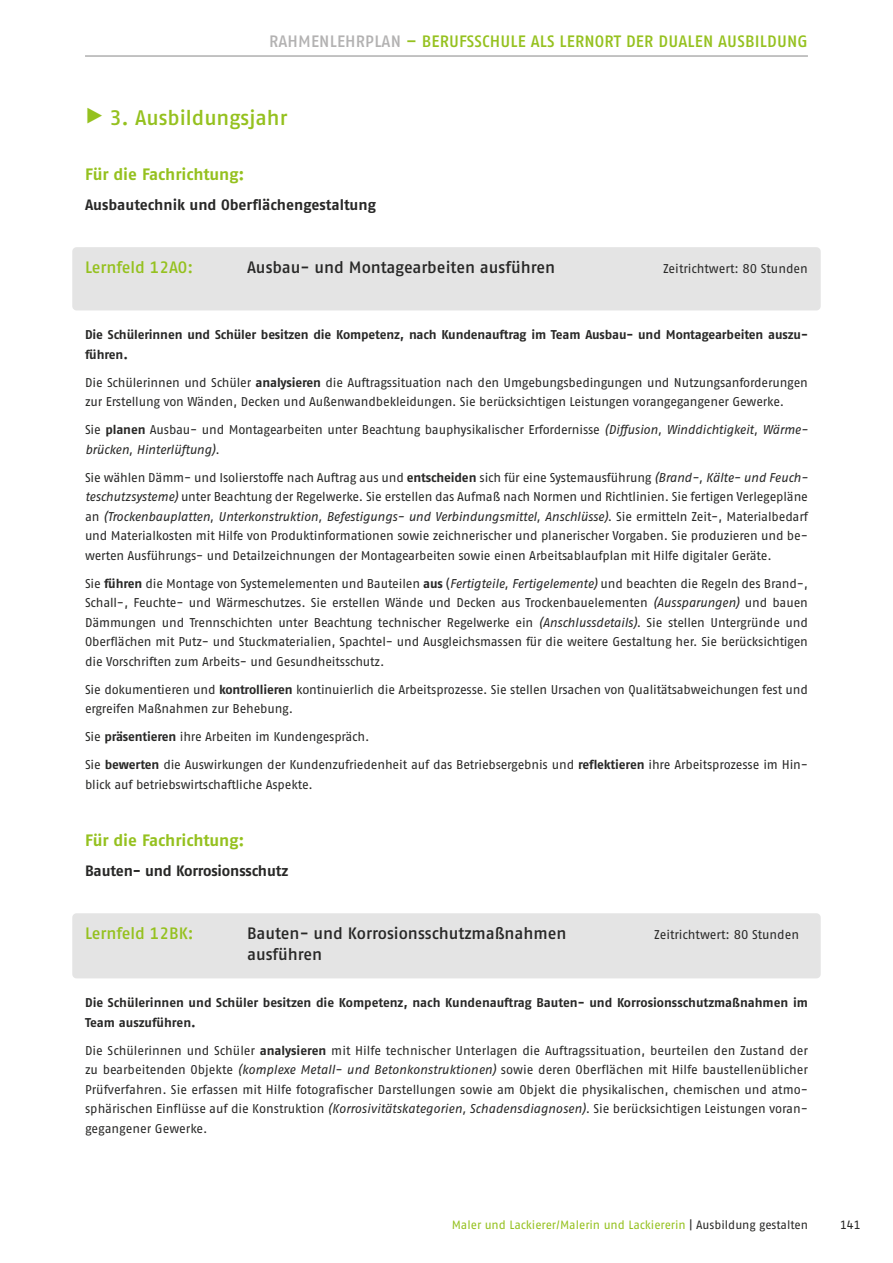
<style>
.page{position:relative;width:893px;height:1263px;background:#fff}
.page>*{position:absolute;margin:0;border:0;box-sizing:border-box;transform-origin:0 0}
.id8158{font:500 21px "Fago Pro";color:#95c11f}
.id2456{font:500 16.5px "Fago Pro";letter-spacing:.01em;color:#95c11f}
.id2456-2{font:500 16.5px/21px "Fago Pro";letter-spacing:-.005em;color:#282827}
.id241{font:700 16.5px "Fago Pro";letter-spacing:-.005em;color:#95c11f}
.id285{font:500 16.5px "Fago Pro";letter-spacing:-.005em;color:#282827}
.id285-2{font:500 16.5px "Fago Pro";letter-spacing:-.005em;color:#95c11f}
.id246{font:700 15px "Fago Pro";letter-spacing:-.005em;color:#282827}
.id286{font:12.75px/19.5px "Fago Pro";letter-spacing:-.01em;color:#282827}
.id286-2{font:700 12.75px/19.5px "Fago Pro";letter-spacing:-.01em;color:#282827}
.id285-3{font:12.75px "Fago Pro";letter-spacing:-.005em;color:#282827}
.id2456-3{font:12.75px "Fago Pro";letter-spacing:-.005em;color:#282827}
.t1{font:12px "Fago Pro";letter-spacing:-.005em;color:#95c11f}
.t2{font:12px "Fago Pro";color:#282827}
.s1{color:#b3b2b2}
.s2{font-size:28.5px}
.s3{font-weight:700}
.s4{font-style:italic}
.s5{color:#282827}
</style>
<div class="page">
<hr style="left:85px;top:56px;width:723px;height:1px;background:#878787">
<div style="left:72px;top:247px;width:749px;height:63px;background:#e4e4e4;border-radius:4px"></div>
<div style="left:72px;top:913px;width:749px;height:65px;background:#e4e4e4;border-radius:4px"></div>
<p class="id2456" style="left:269px;top:31px;width:540px"><span class="s1">RAHMENLEHRPLAN</span> – BERUFSSCHULE ALS LERNORT DER DUALEN AUSBILDUNG</p>
<p class="id8158" style="left:85px;top:105px;width:204px"><span class="s2">▶</span> 3. Ausbildungsjahr</p>
<h3 class="id241" style="left:85px;top:164px;width:161px">Für die Fachrichtung:</h3>
<h4 class="id246" style="left:85px;top:195px;width:292px">Ausbautechnik und Oberflächengestaltung</h4>
<p class="id285-2" style="left:85px;top:257px;width:110px">Lernfeld 12AO:</p>
<p class="id285" style="left:247px;top:257px;width:310px">Ausbau- und Montagearbeiten ausführen</p>
<p class="id285-3" style="left:663px;top:261px;width:146px">Zeitrichtwert: 80 Stunden</p>
<p class="id286-2" style="left:85px;top:325px;width:724px">Die Schülerinnen und Schüler besitzen die Kompetenz, nach Kundenauftrag im Team Ausbau- und Montagearbeiten auszu&shy;führen.</p>
<p class="id286" style="left:85px;top:373px;width:724px">Die Schülerinnen und Schüler <span class="s3">analysieren</span> die Auftragssituation nach den Umgebungsbedingungen und Nutzungsanforderungen zur Erstellung von Wänden, Decken und Außenwandbekleidungen. Sie berücksichtigen Leistungen vorangegangener Gewerke.</p>
<p class="id286" style="left:85px;top:420px;width:724px">Sie <span class="s3">planen</span> Ausbau- und Montagearbeiten unter Beachtung bauphysikalischer Erfordernisse <span class="s4">(Diffusion, Winddichtigkeit, Wärme&shy;brücken, Hinterlüftung)</span>.</p>
<p class="id286" style="left:85px;top:468px;width:724px;text-align:justify">Sie wählen Dämm- und Isolierstoffe nach Auftrag aus und <span class="s3">entscheiden</span> sich für eine Systemausführung <span class="s4">(Brand-, Kälte- und Feuch&shy;teschutzsysteme)</span> unter Beachtung der Regelwerke. Sie erstellen das Aufmaß nach Normen und Richtlinien. Sie fertigen Verlegepläne an <span class="s4">(Trockenbauplatten, Unterkonstruktion, Befestigungs- und Verbindungsmittel, Anschlüsse)</span>. Sie ermitteln Zeit-, Materialbedarf und Materialkosten mit Hilfe von Produktinformationen sowie zeichnerischer und planerischer Vorgaben. Sie produzieren und be&shy;werten Ausführungs- und Detailzeichnungen der Montagearbeiten sowie einen Arbeitsablaufplan mit Hilfe digitaler Geräte.</p>
<p class="id286" style="left:85px;top:574px;width:724px;text-align:justify">Sie <span class="s3">führen</span> die Montage von Systemelementen und Bauteilen <span class="s3">aus</span> (<span class="s4">Fertigteile, Fertigelemente)</span> und beachten die Regeln des Brand-, Schall-, Feuchte- und Wärmeschutzes. Sie erstellen Wände und Decken aus Trockenbauelementen <span class="s4">(Aussparungen)</span> und bauen Dämmungen und Trennschichten unter Beachtung technischer Regelwerke ein <span class="s4">(Anschlussdetails)</span>. Sie stellen Untergründe und Oberflächen mit Putz- und Stuckmaterialien, Spachtel- und Ausgleichsmassen für die weitere Gestaltung her. Sie berücksichtigen die Vorschriften zum Arbeits- und Gesundheitsschutz.</p>
<p class="id286" style="left:85px;top:680px;width:724px">Sie dokumentieren und <span class="s3">kontrollieren</span> kontinuierlich die Arbeitsprozesse. Sie stellen Ursachen von Qualitätsabweichungen fest und ergreifen Maßnahmen zur Behebung.</p>
<p class="id286" style="left:85px;top:727px;width:286px">Sie <span class="s3">präsentieren</span> ihre Arbeiten im Kundengespräch.</p>
<p class="id286" style="left:85px;top:755px;width:724px">Sie <span class="s3">bewerten</span> die Auswirkungen der Kundenzufriedenheit auf das Betriebsergebnis und <span class="s3">reflektieren</span> ihre Arbeitsprozesse im Hin&shy;blick auf betriebswirtschaftliche Aspekte.</p>
<h3 class="id241" style="left:85px;top:830px;width:161px">Für die Fachrichtung:</h3>
<h4 class="id246" style="left:85px;top:861px;width:205px">Bauten- und Korrosionsschutz</h4>
<p class="id2456" style="left:85px;top:923px;width:110px">Lernfeld 12BK:</p>
<p class="id2456-2" style="left:247px;top:923px;width:321px">Bauten- und Korrosionsschutzmaßnahmen ausführen</p>
<p class="id2456-3" style="left:654px;top:927px;width:146px">Zeitrichtwert: 80 Stunden</p>
<p class="id286-2" style="left:85px;top:993px;width:724px">Die Schülerinnen und Schüler besitzen die Kompetenz, nach Kundenauftrag Bauten- und Korrosionsschutzmaßnahmen im<br>Team auszuführen.</p>
<p class="id286" style="left:85px;top:1040px;width:724px;text-align:justify">Die Schülerinnen und Schüler <span class="s3">analysieren</span> mit Hilfe technischer Unterlagen die Auftragssituation, beurteilen den Zustand der zu bearbeitenden Objekte <span class="s4">(komplexe Metall- und Betonkonstruktionen)</span> sowie deren Oberflächen mit Hilfe baustellenüblicher Prüfverfahren. Sie erfassen mit Hilfe fotografischer Darstellungen sowie am Objekt die physikalischen, chemischen und atmo&shy;sphärischen Einflüsse auf die Konstruktion <span class="s4">(Korrosivitätskategorien, Schadensdiagnosen)</span>. Sie berücksichtigen Leistungen voran&shy;gegangener Gewerke.</p>
<p class="t1" style="left:452px;top:1218px;width:358px">Maler und Lackierer/Malerin und Lackiererin <span class="s5">| Ausbildung gestalten</span></p>
<p class="t2" style="left:840px;top:1218px;width:22px">141</p>
</div>
